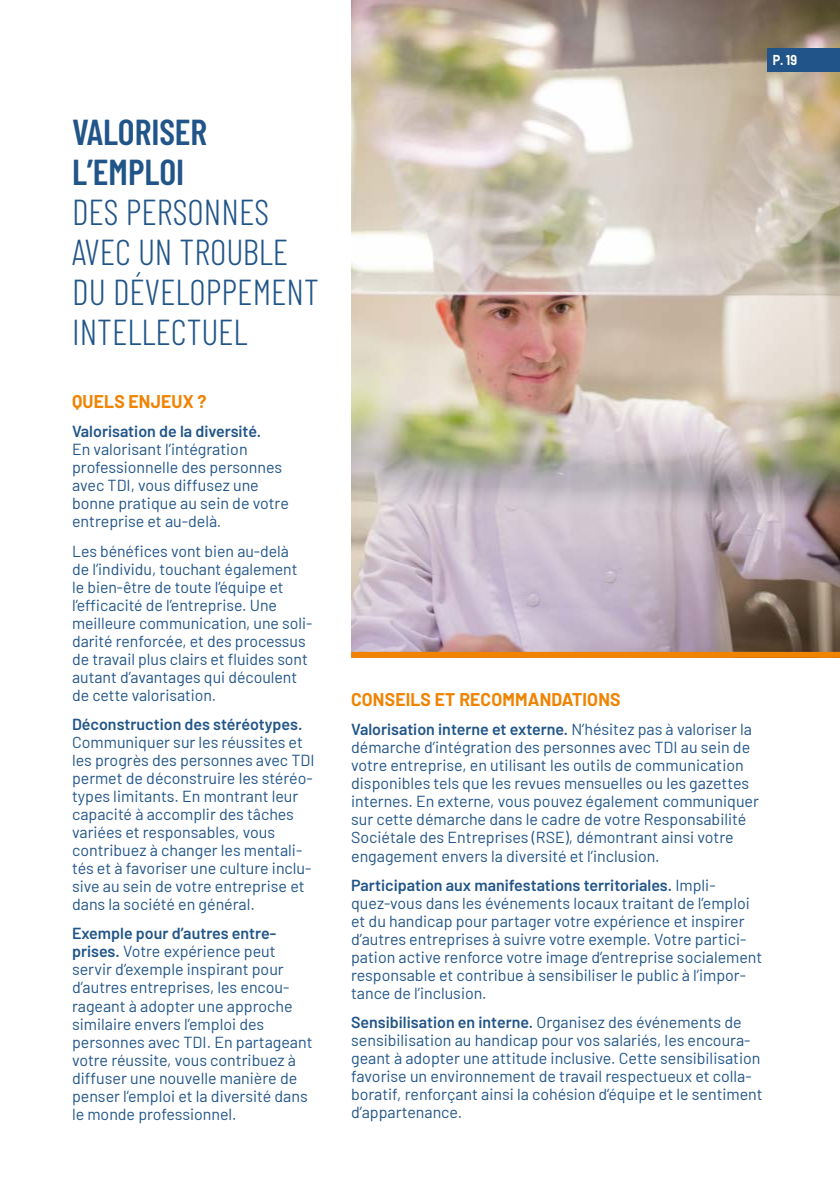
<style>
.page{position:relative;width:840px;height:1191px;background:#fff}
.page>*{position:absolute;margin:0;border:0;box-sizing:border-box;transform-origin:0 0}
.t1{font:300 36px/40px "Barlow Condensed";color:#215589}
.t2{font:600 36px/40px "Barlow Condensed";color:#215589}
.t3{font:700 18px "Barlow";letter-spacing:.01em;color:#f08300}
.t4{font:16px/18px "Barlow";color:#215589}
.t5{font:600 16px "Barlow";color:#215589}
.t6{font:700 14px "Barlow";color:#fff;scale:.89 1}
.s1{font-weight:600}
</style>
<div class="page">
<img style="left:351px;top:0;width:488px;height:652px">
<div style="left:767px;top:48px;width:72px;height:24px;background:#215589"></div>
<div style="left:351px;top:652px;width:488px;height:6px;background:#f08300"></div>
<h1 class="t2" style="left:72px;top:110px;width:137px">VALORISER<br>L’EMPLOI</h1>
<h1 class="t1" style="left:72px;top:190px;width:248px">DES PERSONNES<br>AVEC UN TROUBLE<br>DU DÉVELOPPEMENT<br>INTELLECTUEL</h1>
<p class="t3" style="left:72px;top:388px;width:136px">QUELS ENJEUX ?</p>
<p class="t5" style="left:72px;top:420px;width:190px">Valorisation de la diversité.</p>
<p class="t4" style="left:72px;top:439px;width:218px">En valorisant l’intégration professionnelle des personnes avec TDI, vous diffusez une bonne pratique au sein de votre entreprise et au-delà.</p>
<p class="t4" style="left:72px;top:540px;width:242px">Les bénéfices vont bien au-delà<br>de l’individu, touchant également le bien-être de toute l’équipe et l’efficacité de l’entreprise. Une meilleure communication, une soli&shy;darité renforcée, et des processus de travail plus clairs et fluides sont autant d’avantages qui découlent de cette valorisation.</p>
<p class="t5" style="left:72px;top:712px;width:232px">Déconstruction des stéréotypes.</p>
<p class="t4" style="left:72px;top:732px;width:244px">Communiquer sur les réussites et les progrès des personnes avec TDI permet de déconstruire les stéréo&shy;types limitants. En montrant leur capacité à accomplir des tâches variées et responsables, vous contribuez à changer les mentali&shy;tés et à favoriser une culture inclu&shy;sive au sein de votre entreprise et dans la société en général.</p>
<p class="t4" style="left:72px;top:923px;width:242px"><span class="s1">Exemple pour d’autres entre&shy;prises.</span> Votre expérience peut servir d’exemple inspirant pour d’autres entreprises, les encou&shy;rageant à adopter une approche similaire envers l’emploi des personnes avec TDI. En partageant votre réussite, vous contribuez à diffuser une nouvelle manière de penser l’emploi et la diversité dans le monde professionnel.</p>
<p class="t6" style="left:772px;top:50px;width:29px">P. 19</p>
<p class="t3" style="left:351px;top:686px;width:271px">CONSEILS ET RECOMMANDATIONS</p>
<p class="t4" style="left:351px;top:719px;width:409px"><span class="s1">Valorisation interne et externe.</span> N’hésitez pas à valoriser la démarche d’intégration des personnes avec TDI au sein de votre entreprise, en utilisant les outils de communication disponibles tels que les revues mensuelles ou les gazettes internes. En externe, vous pouvez également communiquer sur cette démarche dans le cadre de votre Responsabilité Sociétale des Entreprises (RSE), démontrant ainsi votre engagement envers la diversité et l’inclusion.</p>
<p class="t4" style="left:351px;top:875px;width:412px"><span class="s1">Participation aux manifestations territoriales.</span> Impli&shy;quez-vous dans les événements locaux traitant de l’emploi et du handicap pour partager votre expérience et inspirer d’autres entreprises à suivre votre exemple. Votre partici&shy;pation active renforce votre image d’entreprise socialement responsable et contribue à sensibiliser le public à l’impor&shy;tance de l’inclusion.</p>
<p class="t4" style="left:351px;top:1012px;width:413px"><span class="s1">Sensibilisation en interne.</span> Organisez des événements de sensibilisation au handicap pour vos salariés, les encoura&shy;geant à adopter une attitude inclusive. Cette sensibilisation favorise un environnement de travail respectueux et colla&shy;boratif, renforçant ainsi la cohésion d’équipe et le sentiment d’appartenance.</p>
</div>
